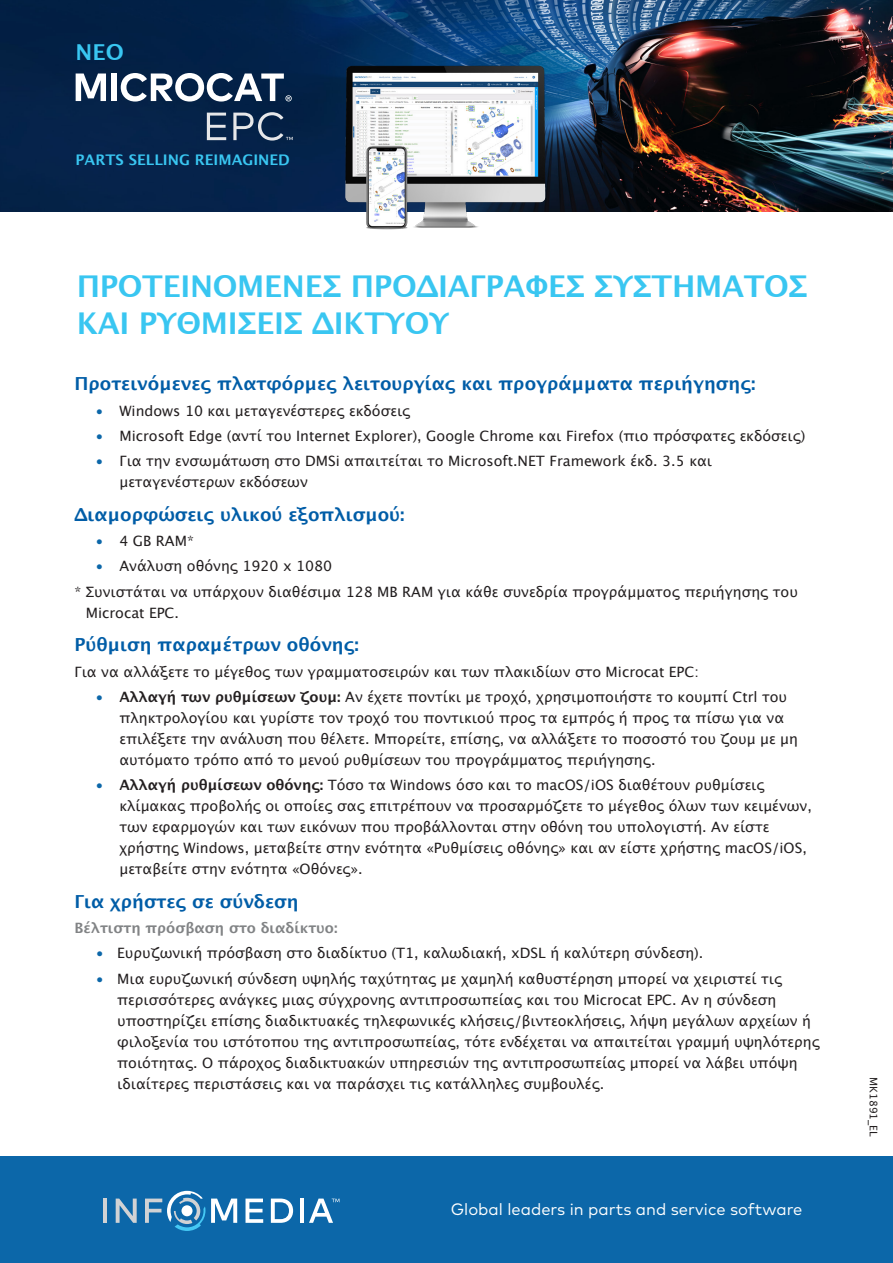
<style>
.page{position:relative;width:893px;height:1263px;background:#fff}
.page>*{position:absolute;margin:0;border:0;box-sizing:border-box;transform-origin:0 0}
.t1{font:700 30px/37.5px "Lucida Grande";letter-spacing:-.01em;color:#39c6f1}
.t2{font:700 21.9px "Lucida Grande";color:#39c6f1}
.t3{font:700 18px "Lucida Grande";color:#015da7}
.t4{font:16.5px "FF Mark Pro";color:#fff}
.t5{font:700 14.7px "Lucida Grande";color:#39c6f1}
.t6{font:14.25px/21px "Lucida Grande";color:#231f20}
.t7{font:700 14.25px "Lucida Grande";color:#818385}
.t8{font:10.5px "Lucida Grande";color:#231f20}
.s1{color:#0c67a9}
.s2{font-weight:700}
</style>
<div class="page">
<div style="left:0;top:1157px;width:893px;height:106px;background:#0c67a9"></div>
<hr style="left:103px;top:1198px;width:4px;height:25px;background:#d1d2d4">
<svg style="left:116px;top:1198px;width:21px;height:25px"></svg>
<svg style="left:211px;top:1198px;width:26px;height:25px"></svg>
<svg style="left:246px;top:1198px;width:17px;height:25px"></svg>
<svg style="left:271px;top:1198px;width:22px;height:25px"></svg>
<hr style="left:300px;top:1198px;width:3px;height:25px;background:#fff">
<svg style="left:309px;top:1198px;width:30px;height:25px"></svg>
<svg style="left:145px;top:1191px;width:60px;height:40px"></svg>
<img style="left:0;top:0;width:893px;height:212px">
<svg style="left:76px;top:74px;width:30px;height:27px"></svg>
<div style="left:111px;top:74px;width:6px;height:27px;background:#fff"></div>
<svg style="left:121px;top:73px;width:171px;height:29px"></svg>
<svg style="left:207px;top:113px;width:19px;height:27px"></svg>
<svg style="left:233px;top:112px;width:60px;height:29px;background:#39506d"></svg>
<img style="left:312px;top:48px;width:266px;height:182px">
<p class="t2" style="left:76px;top:34px;width:50px">ΝΕΟ</p>
<p class="t5" style="left:76px;top:148px;width:216px">PARTS SELLING REIMAGINED</p>
<p class="t1" style="left:77px;top:267px;width:732px">ΠΡΟΤΕΙΝΌΜΕΝΕΣ ΠΡΟΔΙΑΓΡΑΦΈΣ ΣΥΣΤΉΜΑΤΟΣ<br>ΚΑΙ ΡΥΘΜΊΣΕΙΣ ΔΙΚΤΎΟΥ</p>
<p class="t3" style="left:74px;top:369px;width:682px">Προτεινόμενες πλατφόρμες λειτουργίας και προγράμματα περιήγησης:</p>
<p class="t6" style="left:95px;top:400px;width:316px"><span class="s1">•</span> Windows 10 και μεταγενέστερες εκδόσεις</p>
<p class="t6" style="left:95px;top:425px;width:712px"><span class="s1">•</span> Microsoft Edge (αντί του Internet Explorer), Google Chrome και Firefox (πιο πρόσφατες εκδόσεις)</p>
<p class="t6" style="left:119px;top:451px;width:594px;text-indent:-24px"><span class="s1">•</span> Για την ενσωμάτωση στο DMSi απαιτείται το Microsoft.NET Framework έκδ. 3.5 και μεταγενέστερων εκδόσεων</p>
<p class="t3" style="left:74px;top:500px;width:332px">Διαμορφώσεις υλικού εξοπλισμού:</p>
<p class="t6" style="left:95px;top:531px;width:100px"><span class="s1">•</span> 4 GB RAM*</p>
<p class="t6" style="left:95px;top:556px;width:238px"><span class="s1">•</span> Ανάλυση οθόνης 1920 x 1080</p>
<p class="t6" style="left:86px;top:581px;width:714px;text-indent:-11px">* Συνιστάται να υπάρχουν διαθέσιμα 128 MB RAM για κάθε συνεδρία προγράμματος περιήγησης του<br>Microcat EPC.</p>
<p class="t3" style="left:74px;top:630px;width:286px">Ρύθμιση παραμέτρων οθόνης:</p>
<p class="t6" style="left:74px;top:661px;width:626px">Για να αλλάξετε το μέγεθος των γραμματοσειρών και των πλακιδίων στο Microcat EPC:</p>
<p class="t6" style="left:119px;top:686px;width:680px;text-indent:-24px"><span class="s1">•</span> <span class="s2">Αλλαγή των ρυθμίσεων ζουμ:</span> Αν έχετε ποντίκι με τροχό, χρησιμοποιήστε το κουμπί Ctrl του πληκτρολογίου και γυρίστε τον τροχό του ποντικιού προς τα εμπρός ή προς τα πίσω για να επιλέξετε την ανάλυση που θέλετε. Μπορείτε, επίσης, να αλλάξετε το ποσοστό του ζουμ με μη αυτόματο τρόπο από το μενού ρυθμίσεων του προγράμματος περιήγησης.</p>
<p class="t6" style="left:119px;top:775px;width:694px;text-indent:-24px"><span class="s1">•</span> <span class="s2">Αλλαγή ρυθμίσεων οθόνης:</span> Τόσο τα Windows όσο και το macOS/iOS διαθέτουν ρυθμίσεις κλίμακας προβολής οι οποίες σας επιτρέπουν να προσαρμόζετε το μέγεθος όλων των κειμένων, των εφαρμογών και των εικόνων που προβάλλονται στην οθόνη του υπολογιστή. Αν είστε χρήστης Windows, μεταβείτε στην ενότητα «Ρυθμίσεις οθόνης» και αν είστε χρήστης macOS/iOS, μεταβείτε στην ενότητα «Οθόνες».</p>
<p class="t3" style="left:74px;top:887px;width:226px">Για χρήστες σε σύνδεση</p>
<p class="t7" style="left:74px;top:916px;width:265px">Βέλτιστη πρόσβαση στο διαδίκτυο:</p>
<p class="t6" style="left:96px;top:943px;width:609px"><span class="s1">•</span> Ευρυζωνική πρόσβαση στο διαδίκτυο (T1, καλωδιακή, xDSL ή καλύτερη σύνδεση).</p>
<p class="t6" style="left:117px;top:968px;width:704px;text-indent:-22px"><span class="s1">•</span> Μια ευρυζωνική σύνδεση υψηλής ταχύτητας με χαμηλή καθυστέρηση μπορεί να χειριστεί τις περισσότερες ανάγκες μιας σύγχρονης αντιπροσωπείας και του Microcat EPC. Αν η σύνδεση υποστηρίζει επίσης διαδικτυακές τηλεφωνικές κλήσεις/βιντεοκλήσεις, λήψη μεγάλων αρχείων ή φιλοξενία του ιστότοπου της αντιπροσωπείας, τότε ενδέχεται να απαιτείται γραμμή υψηλότερης ποιότητας. Ο πάροχος διαδικτυακών υπηρεσιών της αντιπροσωπείας μπορεί να λάβει υπόψη ιδιαίτερες περιστάσεις και να παράσχει τις κατάλληλες συμβουλές.</p>
<p class="t4" style="left:451px;top:1197px;width:353px">Global leaders in parts and service software</p>
<p class="t8" style="left:880px;top:1077px;width:60px;rotate:90deg">MK1891_EL</p>
</div>
